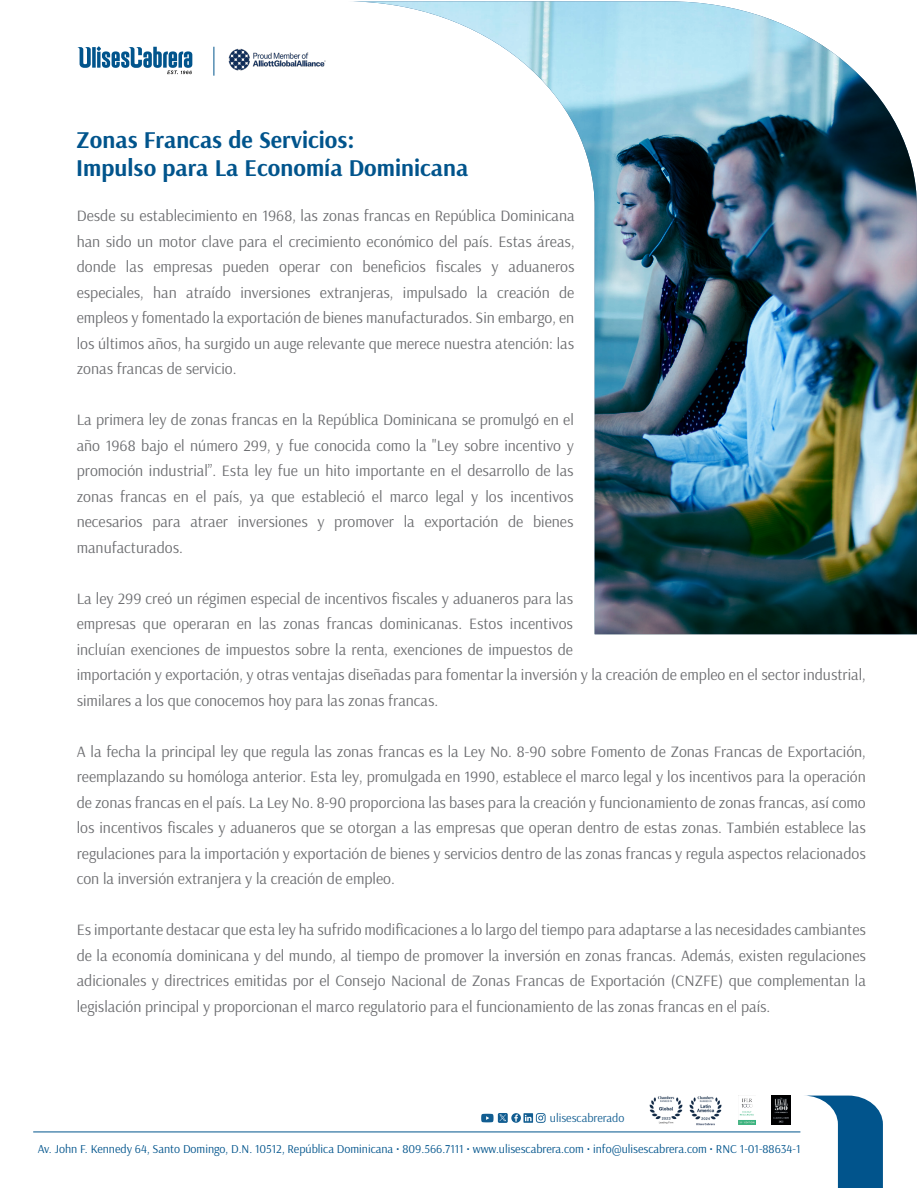
<style>
.page{position:relative;width:918px;height:1188px;background:#fff}
.page>*{position:absolute;margin:0;border:0;box-sizing:border-box;transform-origin:0 0}
.t1{font:700 24px/28.5px "Arsenal";color:#01548c}
.t2{font:15.75px/25.5px "Arsenal";color:#6c6d70;text-align:justify}
.t3{font:12px "Arsenal";color:#01548c}
.t4{font:12px "Arsenal";color:#115d91}
</style>
<div class="page">
<svg style="left:77px;top:46px;width:115px;height:28px"></svg>
<img style="left:228px;top:48px;width:98px;height:23px">
<svg style="left:214px;top:47px;width:1px;height:29px"></svg>
<img style="left:353px;top:1px;width:564px;height:633px">
<svg style="left:809px;top:1096px;width:74px;height:92px"></svg>
<img style="left:738px;top:1098px;width:18px;height:27px">
<img style="left:771px;top:1096px;width:20px;height:29px">
<hr style="left:33px;top:1132px;width:767px;height:1px;background:#01548c">
<img style="left:689px;top:1096px;width:33px;height:30px">
<svg style="left:481px;top:1113px;width:65px;height:10px"></svg>
<img style="left:649px;top:1096px;width:34px;height:28px">
<h1 class="t1" style="left:76px;top:125px;width:394px">Zonas Francas de Servicios:<br>Impulso para La Economía Dominicana</h1>
<p class="t2" style="left:77px;top:203px;width:500px">Desde su establecimiento en 1968, las zonas francas en República Dominicana han sido un motor clave para el crecimiento económico del país. Estas áreas, donde las empresas pueden operar con beneficios fiscales y aduaneros especiales, han atraído inversiones extranjeras, impulsado la creación de empleos y fomentado la exportación de bienes manufacturados. Sin embargo, en los últimos años, ha surgido un auge relevante que merece nuestra atención: las zonas francas de servicio.</p>
<p class="t2" style="left:77px;top:407px;width:499px">La primera ley de zonas francas en la República Dominicana se promulgó en el año 1968 bajo el número 299, y fue conocida como la "Ley sobre incentivo y promoción industrial”. Esta ley fue un hito importante en el desarrollo de las zonas francas en el país, ya que estableció el marco legal y los incentivos necesarios para atraer inversiones y promover la exportación de bienes manufacturados.</p>
<p class="t2" style="left:77px;top:586px;width:791px;text-align:left">La ley 299 creó un régimen especial de incentivos fiscales y aduaneros para las<br>empresas que operaran en las zonas francas dominicanas. Estos incentivos<br>incluían exenciones de impuestos sobre la renta, exenciones de impuestos de<br>importación y exportación, y otras ventajas diseñadas para fomentar la inversión y la creación de empleo en el sector industrial, similares a los que conocemos hoy para las zonas francas.</p>
<p class="t2" style="left:77px;top:739px;width:791px">A la fecha la principal ley que regula las zonas francas es la Ley No. 8-90 sobre Fomento de Zonas Francas de Exportación, reemplazando su homóloga anterior. Esta ley, promulgada en 1990, establece el marco legal y los incentivos para la operación de zonas francas en el país. La Ley No. 8-90 proporciona las bases para la creación y funcionamiento de zonas francas, así como los incentivos fiscales y aduaneros que se otorgan a las empresas que operan dentro de estas zonas. También establece las regulaciones para la importación y exportación de bienes y servicios dentro de las zonas francas y regula aspectos relacionados con la inversión extranjera y la creación de empleo.</p>
<p class="t2" style="left:77px;top:917px;width:791px">Es importante destacar que esta ley ha sufrido modificaciones a lo largo del tiempo para adaptarse a las necesidades cambiantes de la economía dominicana y del mundo, al tiempo de promover la inversión en zonas francas. Además, existen regulaciones adicionales y directrices emitidas por el Consejo Nacional de Zonas Francas de Exportación (CNZFE) que complementan la legislación principal y proporcionan el marco regulatorio para el funcionamiento de las zonas francas en el país.</p>
<p class="t4" style="left:550px;top:1110px;width:76px">ulisescabrerado</p>
<p class="t3" style="left:38px;top:1141px;width:764px">Av. John F. Kennedy 64, Santo Domingo, D.N. 10512, República Dominicana • 809.566.7111 • www.ulisescabrera.com • info@ulisescabrera.com • RNC 1-01-88634-1</p>
</div>
